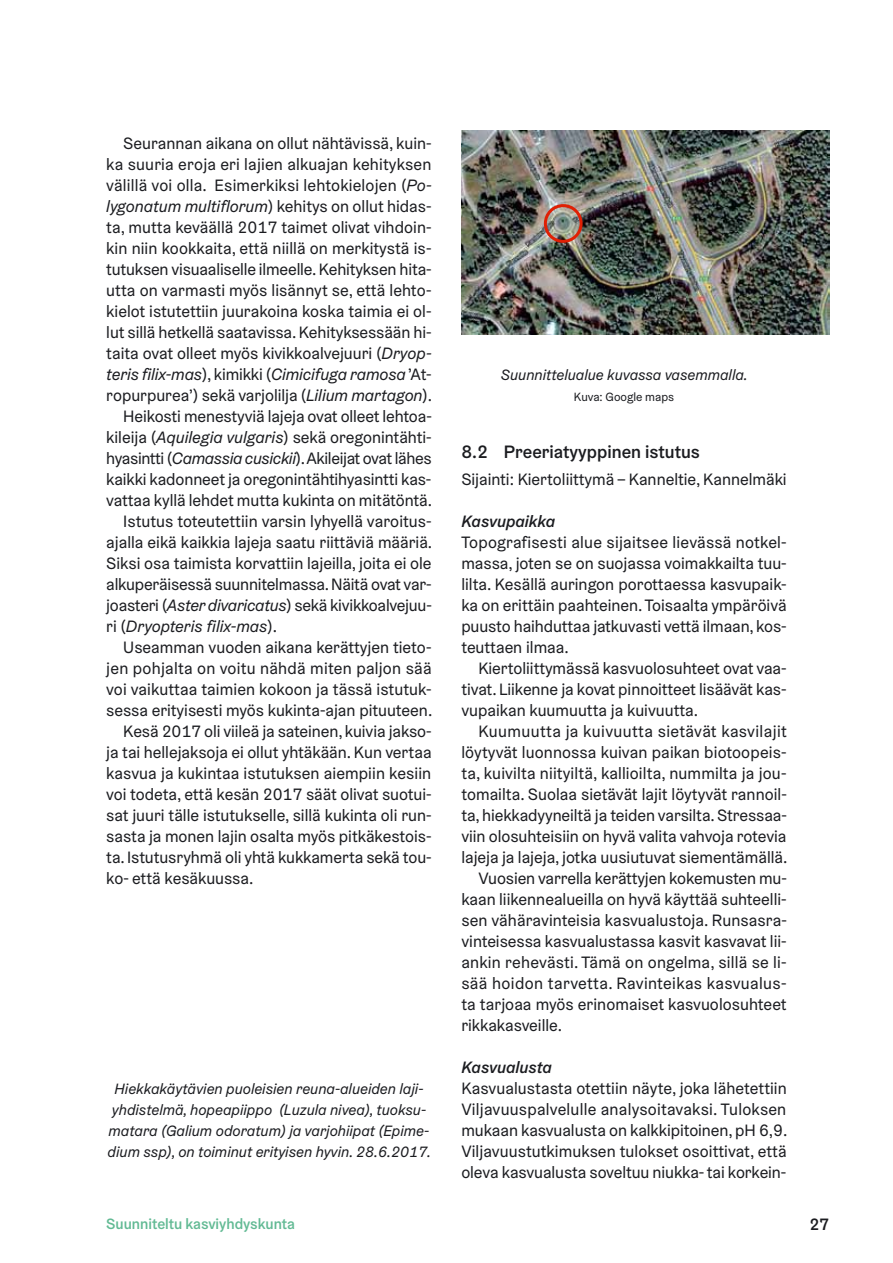
<style>
.page{position:relative;width:893px;height:1263px;background:#fff}
.page>*{position:absolute;margin:0;border:0;box-sizing:border-box;transform-origin:0 0}
.t1{font:500 18px "Helsinki Grotesk";color:#1b1c20}
.t2{font:16.5px/21px "Helsinki Grotesk";color:#1b1c20;text-align:justify}
.t3{font:italic 16.5px "Helsinki Grotesk";letter-spacing:-.005em;color:#1b1c20}
.t4{font:16.5px "Helsinki Grotesk";letter-spacing:-.02em;color:#1b1c20}
.t5{font:16.5px "Helsinki Grotesk";letter-spacing:.02em;color:#1b1c20}
.t6{font:16.5px "Helsinki Grotesk";letter-spacing:.025em;color:#1b1c20}
.t7{font:italic 500 16.5px "Helsinki Grotesk";color:#1b1c20}
.t8{font:500 16.5px "Helsinki Grotesk";color:#1b1c20}
.t9{font:italic 15px/21px "Helsinki Grotesk";color:#1b1c20;text-align:center}
.t10{font:500 15px "Helsinki Grotesk";color:#62ba94}
.t11{font:12px "Helsinki Grotesk";color:#1b1c20}
.s1{font-style:italic}
.s2{font-style:normal}
</style>
<div class="page">
<img style="left:461px;top:130px;width:368px;height:204px">
<div style="left:544px;top:204px;width:39px;height:39px;border:3px solid #e02004;border-radius:50%"></div>
<p class="t2" style="left:123px;top:132px;width:310px">Seurannan aikana on ollut nähtävissä, kuin-</p>
<p class="t2" style="left:106px;top:153px;width:327px">ka suuria eroja eri lajien alkuajan kehityksen</p>
<p class="t2" style="left:106px;top:174px;width:327px">välillä voi olla. Esimerkiksi lehtokielojen (<span class="s1">Po-</span></p>
<p class="t2" style="left:106px;top:195px;width:327px"><span class="s1">lygonatum multiflorum</span>) kehitys on ollut hidas-</p>
<p class="t2" style="left:106px;top:216px;width:327px">ta, mutta keväällä 2017 taimet olivat vihdoin-</p>
<p class="t2" style="left:106px;top:237px;width:327px">kin niin kookkaita, että niillä on merkitystä is-</p>
<p class="t2" style="left:106px;top:258px;width:327px">tutuksen visuaaliselle ilmeelle. Kehityksen hita-</p>
<p class="t2" style="left:106px;top:279px;width:327px">utta on varmasti myös lisännyt se, että lehto-</p>
<p class="t2" style="left:106px;top:300px;width:327px">kielot istutettiin juurakoina koska taimia ei ol-</p>
<p class="t2" style="left:106px;top:321px;width:327px">lut sillä hetkellä saatavissa. Kehityksessään hi-</p>
<p class="t2" style="left:106px;top:342px;width:327px">taita ovat olleet myös kivikkoalvejuuri (<span class="s1">Dryop-</span></p>
<p class="t3" style="left:106px;top:364px;width:327px">teris filix-mas<span class="s2">), kimikki (</span>Cimicifuga ramosa <span class="s2">’At-</span></p>
<p class="t2" style="left:106px;top:384px;width:327px">ropurpurea’) sekä varjolilja (<span class="s1">Lilium martagon</span>).</p>
<p class="t2" style="left:123px;top:405px;width:310px">Heikosti menestyviä lajeja ovat olleet lehtoa-</p>
<p class="t2" style="left:106px;top:426px;width:327px">kileija (<span class="s1">Aquilegia vulgaris</span>) sekä oregonintähti-</p>
<p class="t4" style="left:106px;top:448px;width:327px">hyasintti (<span class="s1">Camassia cusickii</span>). Akileijat ovat lähes</p>
<p class="t2" style="left:106px;top:468px;width:327px">kaikki kadonneet ja oregonintähtihyasintti kas-</p>
<p class="t2" style="left:106px;top:489px;width:327px">vattaa kyllä lehdet mutta kukinta on mitätöntä.</p>
<p class="t2" style="left:123px;top:510px;width:310px">Istutus toteutettiin varsin lyhyellä varoitus-</p>
<p class="t2" style="left:106px;top:531px;width:328px">ajalla eikä kaikkia lajeja saatu riittäviä määriä.</p>
<p class="t2" style="left:106px;top:552px;width:327px">Siksi osa taimista korvattiin lajeilla, joita ei ole</p>
<p class="t2" style="left:106px;top:573px;width:327px">alkuperäisessä suunnitelmassa. Näitä ovat var-</p>
<p class="t2" style="left:106px;top:594px;width:327px">joasteri (<span class="s1">Aster divaricatus</span>) sekä kivikkoalvejuu-</p>
<p class="t3" style="left:106px;top:616px;width:172px"><span class="s2">ri (</span>Dryopteris filix-mas<span class="s2">).</span></p>
<p class="t2" style="left:123px;top:636px;width:310px">Useamman vuoden aikana kerättyjen tieto-</p>
<p class="t2" style="left:106px;top:657px;width:327px">jen pohjalta on voitu nähdä miten paljon sää</p>
<p class="t2" style="left:106px;top:678px;width:327px">voi vaikuttaa taimien kokoon ja tässä istutuk-</p>
<p class="t2" style="left:106px;top:699px;width:328px">sessa erityisesti myös kukinta-ajan pituuteen.</p>
<p class="t2" style="left:123px;top:720px;width:310px">Kesä 2017 oli viileä ja sateinen, kuivia jakso-</p>
<p class="t2" style="left:106px;top:741px;width:327px">ja tai hellejaksoja ei ollut yhtäkään. Kun vertaa</p>
<p class="t2" style="left:106px;top:762px;width:327px">kasvua ja kukintaa istutuksen aiempiin kesiin</p>
<p class="t2" style="left:106px;top:783px;width:327px">voi todeta, että kesän 2017 säät olivat suotui-</p>
<p class="t2" style="left:106px;top:804px;width:327px">sat juuri tälle istutukselle, sillä kukinta oli run-</p>
<p class="t2" style="left:106px;top:825px;width:327px">sasta ja monen lajin osalta myös pitkäkestois-</p>
<p class="t2" style="left:106px;top:846px;width:327px">ta. Istutusryhmä oli yhtä kukkamerta sekä tou-</p>
<p class="t2" style="left:106px;top:867px;width:149px">ko- että kesäkuussa.</p>
<p class="t9" style="left:108px;top:1078px;width:325px">Hiekkakäytävien puoleisien reuna-alueiden laji&shy;yhdistelmä, hopeapiippo (Luzula nivea), tuoksu&shy;matara (Galium odoratum) ja varjohiipat (Epime&shy;dium ssp), on toiminut erityisen hyvin. 28.6.2017.</p>
<p class="t9" style="left:501px;top:364px;width:248px">Suunnittelualue kuvassa vasemmalla.</p>
<p class="t11" style="left:574px;top:389px;width:102px">Kuva: Google maps</p>
<p class="t1" style="left:461px;top:440px;width:240px">8.2 Preeriatyyppinen istutus</p>
<p class="t2" style="left:461px;top:468px;width:327px">Sijainti: Kiertoliittymä – Kanneltie, Kannelmäki</p>
<p class="t7" style="left:461px;top:510px;width:95px">Kasvupaikka</p>
<p class="t2" style="left:461px;top:531px;width:327px">Topografisesti alue sijaitsee lievässä notkel&shy;massa, joten se on suojassa voimakkailta tuu&shy;lilta. Kesällä auringon porottaessa kasvupaik&shy;ka on erittäin paahteinen. Toisaalta ympäröivä puusto haihduttaa jatkuvasti vettä ilmaan, kos&shy;teuttaen ilmaa.</p>
<p class="t2" style="left:461px;top:657px;width:327px;text-indent:17px">Kiertoliittymässä kasvuolosuhteet ovat vaa&shy;tivat. Liikenne ja kovat pinnoitteet lisäävät kas&shy;vupaikan kuumuutta ja kuivuutta.</p>
<p class="t6" style="left:478px;top:721px;width:310px">Kuumuutta ja kuivuutta sietävät kasvilajit</p>
<p class="t2" style="left:461px;top:741px;width:327px">löytyvät luonnossa kuivan paikan biotoopeis-</p>
<p class="t2" style="left:461px;top:762px;width:327px">ta, kuivilta niityiltä, kallioilta, nummilta ja jou-</p>
<p class="t2" style="left:461px;top:783px;width:327px">tomailta. Suolaa sietävät lajit löytyvät rannoil-</p>
<p class="t2" style="left:461px;top:804px;width:327px">ta, hiekkadyyneiltä ja teiden varsilta. Stressaa-</p>
<p class="t2" style="left:461px;top:825px;width:327px">viin olosuhteisiin on hyvä valita vahvoja rotevia</p>
<p class="t2" style="left:461px;top:846px;width:328px">lajeja ja lajeja, jotka uusiutuvat siementämällä.</p>
<p class="t2" style="left:478px;top:867px;width:310px">Vuosien varrella kerättyjen kokemusten mu-</p>
<p class="t2" style="left:461px;top:888px;width:327px">kaan liikennealueilla on hyvä käyttää suhteelli-</p>
<p class="t2" style="left:461px;top:909px;width:327px">sen vähäravinteisia kasvualustoja. Runsasra-</p>
<p class="t2" style="left:461px;top:930px;width:327px">vinteisessa kasvualustassa kasvit kasvavat lii-</p>
<p class="t2" style="left:461px;top:951px;width:327px">ankin rehevästi. Tämä on ongelma, sillä se li-</p>
<p class="t5" style="left:461px;top:973px;width:327px">sää hoidon tarvetta. Ravinteikas kasvualus-</p>
<p class="t2" style="left:461px;top:993px;width:327px">ta tarjoaa myös erinomaiset kasvuolosuhteet</p>
<p class="t2" style="left:461px;top:1014px;width:102px">rikkakasveille.</p>
<p class="t7" style="left:461px;top:1057px;width:92px">Kasvualusta</p>
<p class="t2" style="left:461px;top:1077px;width:328px">Kasvualustasta otettiin näyte, joka lähetettiin Viljavuuspalvelulle analysoitavaksi. Tuloksen mukaan kasvualusta on kalkkipitoinen, pH 6,9.<br>Viljavuustutkimuksen tulokset osoittivat, että oleva kasvualusta soveltuu niukka- tai korkein-</p>
<p class="t10" style="left:106px;top:1215px;width:190px">Suunniteltu kasviyhdyskunta</p>
<p class="t8" style="left:809px;top:1214px;width:21px">27</p>
</div>
